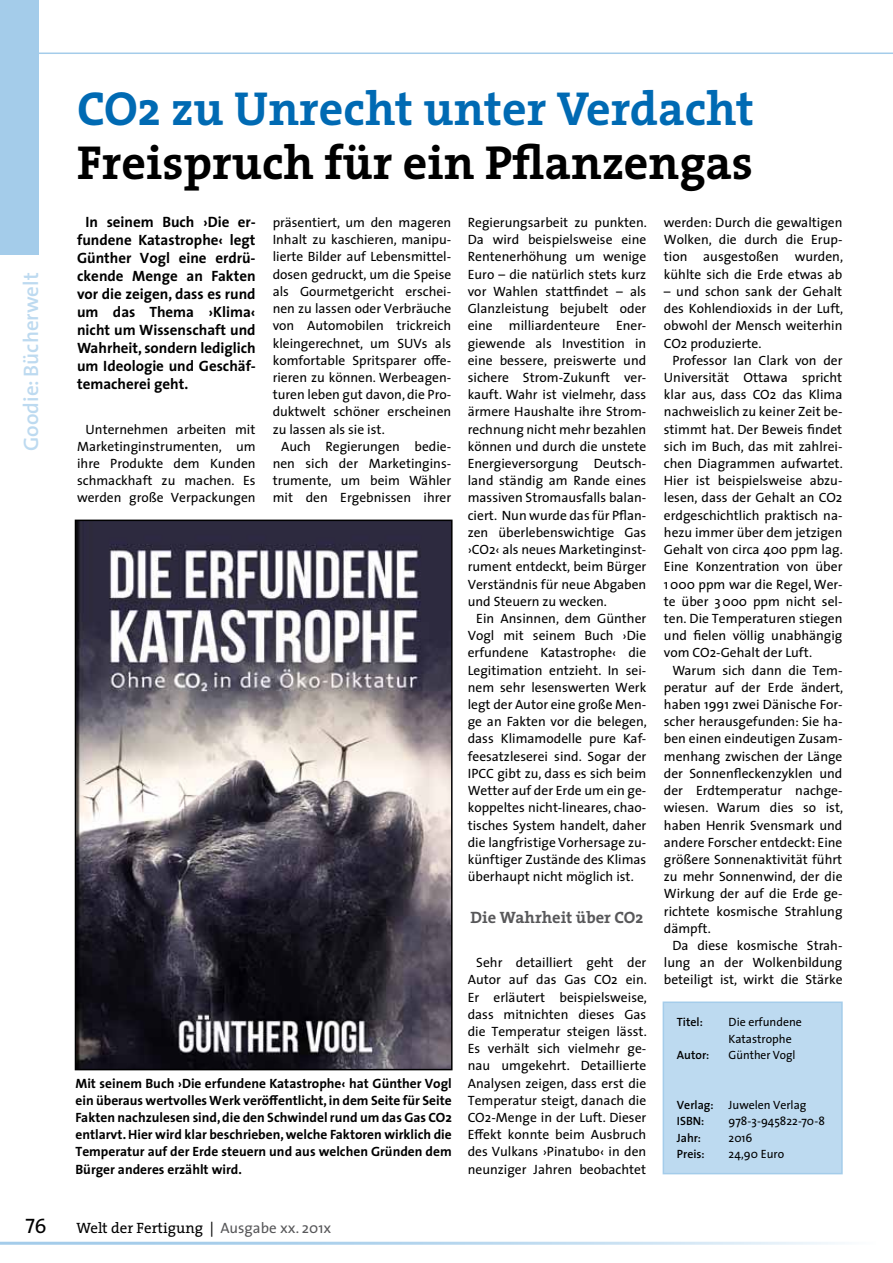
<style>
.page{position:relative;width:893px;height:1263px;background:#fff}
.page>*{position:absolute;margin:0;border:0;box-sizing:border-box;transform-origin:0 0}
.t1{font:700 48px "The Serif";color:#000}
.t2{font:700 48px "The Serif";color:#006ab3}
.t3{font:600 21px "The Sans";color:#bddaf0}
.t4{font:21px "The Sans Regular Caps";color:#000}
.t5{font:700 16.5px "The Serif";color:#58585a}
.t6{font:700 15px/18px "The Sans";color:#000;text-align:justify}
.t7{font:15px "The Serif";color:#000}
.t8{font:13.5px/17.2px "The Sans";color:#000;text-align:justify}
.t9{font:700 13.5px/17.2px "The Sans";color:#000;text-align:justify}
.t10{font:12px/16.5px "The Sans";color:#000}
.t11{font:600 12px "The Sans";color:#000}
.t12{font:12px "The Sans";color:#000;scale:.96 1}
.s1{font-weight:600}
.s2{font-family:"The Sans"}
.s3{font-family:"The Sans";color:#58585a}
</style>
<div class="page">
<div style="left:0;top:0;width:38px;height:255px;background:#a4ccea"></div>
<hr style="left:38px;top:53px;width:855px;height:1px;background:#a4ccea">
<hr style="left:0;top:1242px;width:876px;height:3px;background:#a4ccea">
<img style="left:78px;top:523px;width:372px;height:544px">
<div style="left:75px;top:520px;width:378px;height:550px;border:2px solid #000"></div>
<div style="left:663px;top:1002px;width:179px;height:171px;background:#bddaf0"></div>
<div style="left:663px;top:1001px;width:180px;height:173px;border:2px solid #a4ccea"></div>
<h2 class="t3" style="left:14px;top:451px;width:180px;rotate:-90deg">Goodie: Bücherwelt</h2>
<h1 class="t2" style="left:77px;top:69px;width:678px">CO2 zu Unrecht unter Verdacht</h1>
<h1 class="t1" style="left:77px;top:123px;width:677px">Freispruch für ein Pflanzengas</h1>
<p class="t6" style="left:77px;top:213px;width:180px;text-indent:9px">In seinem Buch ›Die er&shy;fundene Katastrophe‹ legt Günther Vogl eine erdrü&shy;ckende Menge an Fakten vor die zeigen, dass es rund um das Thema ›Klima‹ nicht um Wissenschaft und Wahrheit, sondern lediglich um Ideologie und Geschäf&shy;temacherei geht.</p>
<p class="t8" style="left:77px;top:420px;width:180px;text-indent:9px">Unternehmen arbeiten mit Marketinginstrumenten, um ihre Produkte dem Kunden schmackhaft zu machen. Es werden große Verpackungen</p>
<p class="t8" style="left:468px;top:213px;width:181px">Regierungsarbeit zu punkten.<br>Da wird beispielsweise eine Rentenerhöhung um wenige Euro – die natürlich stets kurz vor Wahlen stattfindet – als Glanzleistung bejubelt oder eine milliardenteure Ener&shy;giewende als Investition in eine bessere, preiswerte und sichere Strom-Zukunft ver&shy;kauft. Wahr ist vielmehr, dass ärmere Haushalte ihre Strom&shy;rechnung nicht mehr bezahlen können und durch die unstete Energieversorgung Deutsch&shy;land ständig am Rande eines massiven Stromausfalls balan&shy;ciert. Nun wurde das für Pflan&shy;zen überlebenswichtige Gas ›CO2‹ als neues Marketinginst&shy;rument entdeckt, beim Bürger Verständnis für neue Abgaben und Steuern zu wecken.</p>
<p class="t8" style="left:468px;top:609px;width:181px;text-indent:9px">Ein Ansinnen, dem Günther Vogl mit seinem Buch ›Die erfundene Katastrophe‹ die Legitimation entzieht. In sei&shy;nem sehr lesenswerten Werk legt der Autor eine große Men&shy;ge an Fakten vor die belegen, dass Klimamodelle pure Kaf&shy;feesatzleserei sind. Sogar der IPCC gibt zu, dass es sich beim Wetter auf der Erde um ein ge&shy;koppeltes nicht-lineares, chao&shy;tisches System handelt, daher die langfristige Vorhersage zu&shy;künftiger Zustände des Klimas überhaupt nicht möglich ist.</p>
<p class="t5" style="left:471px;top:904px;width:174px">Die Wahrheit über CO2</p>
<p class="t8" style="left:468px;top:953px;width:181px;text-align:center">Sehr detailliert geht der<br>Autor auf das Gas CO2 ein.<br>Er erläutert beispielsweise, dass mitnichten dieses Gas die Temperatur steigen lässt.<br>Es verhält sich vielmehr ge&shy;nau umgekehrt. Detaillierte<br>Analysen zeigen, dass erst die<br>Temperatur steigt, danach die<br>CO2-Menge in der Luft. Dieser<br>Effekt konnte beim Ausbruch des Vulkans ›Pinatubo‹ in den neunziger Jahren beobachtet</p>
<p class="t8" style="left:273px;top:213px;width:180px">präsentiert, um den mageren Inhalt zu kaschieren, manipu&shy;lierte Bilder auf Lebensmittel&shy;dosen gedruckt, um die Speise als Gourmetgericht erschei&shy;nen zu lassen oder Verbräuche von Automobilen trickreich kleingerechnet, um SUVs als komfortable Spritsparer offe&shy;rieren zu können. Werbeagen&shy;turen leben gut davon, die Pro&shy;duktwelt schöner erscheinen zu lassen als sie ist.</p>
<p class="t8" style="left:273px;top:437px;width:180px;text-indent:9px">Auch Regierungen bedie&shy;nen sich der Marketingins&shy;trumente, um beim Wähler mit den Ergebnissen ihrer</p>
<p class="t8" style="left:664px;top:213px;width:181px">werden: Durch die gewaltigen Wolken, die durch die Erup&shy;tion ausgestoßen wurden, kühlte sich die Erde etwas ab</p>
<p class="t8" style="left:664px;top:282px;width:181px">– und schon sank der Gehalt des Kohlendioxids in der Luft, obwohl der Mensch weiterhin CO2 produzierte.</p>
<p class="t8" style="left:664px;top:351px;width:181px;text-indent:9px">Professor Ian Clark von der Universität Ottawa spricht klar aus, dass CO2 das Klima nachweislich zu keiner Zeit be&shy;stimmt hat. Der Beweis findet sich im Buch, das mit zahlrei&shy;chen Diagrammen aufwartet.<br>Hier ist beispielsweise abzu&shy;lesen, dass der Gehalt an CO2 erdgeschichtlich praktisch na&shy;hezu immer über dem jetzigen Gehalt von circa 400 ppm lag.<br>Eine Konzentration von über 1000 ppm war die Regel, Wer&shy;te über 3000 ppm nicht sel&shy;ten. Die Temperaturen stiegen und fielen völlig unabhängig vom CO2-Gehalt der Luft.</p>
<p class="t8" style="left:664px;top:661px;width:181px;text-indent:9px">Warum sich dann die Tem&shy;peratur auf der Erde ändert, haben 1991 zwei Dänische For&shy;scher herausgefunden: Sie ha&shy;ben einen eindeutigen Zusam&shy;menhang zwischen der Länge der Sonnenfleckenzyklen und der Erdtemperatur nachge&shy;wiesen. Warum dies so ist, haben Henrik Svensmark und andere Forscher entdeckt: Eine größere Sonnenaktivität führt zu mehr Sonnenwind, der die Wirkung der auf die Erde ge&shy;richtete kosmische Strahlung dämpft.</p>
<p class="t8" style="left:664px;top:936px;width:180px;text-indent:9px">Da diese kosmische Strah&shy;lung an der Wolkenbildung beteiligt ist, wirkt die Stärke</p>
<p class="t11" style="left:677px;top:1012px;width:28px">Titel:</p>
<p class="t10" style="left:729px;top:1014px;width:75px">Die erfundene<br>Katastrophe</p>
<p class="t11" style="left:677px;top:1045px;width:34px">Autor:</p>
<p class="t12" style="left:729px;top:1045px;width:71px">Günther Vogl</p>
<p class="t10" style="left:677px;top:1096px;width:131px"><span class="s1">Verlag:</span> Juwelen Verlag<br><span class="s1">ISBN:</span></p>
<p class="t9" style="left:75px;top:1074px;width:378px">Mit seinem Buch ›Die erfundene Katastrophe‹ hat Günther Vogl ein überaus wertvolles Werk veröffentlicht, in dem Seite für Seite Fakten nachzulesen sind, die den Schwindel rund um das Gas CO2 entlarvt. Hier wird klar beschrieben, welche Faktoren wirklich die Temperatur auf der Erde steuern und aus welchen Gründen dem Bürger anderes erzählt wird.</p>
<p class="t10" style="left:729px;top:1113px;width:98px">978-3-945822-70-8</p>
<p class="t11" style="left:677px;top:1128px;width:26px">Jahr:</p>
<p class="t10" style="left:729px;top:1129px;width:25px">2016</p>
<p class="t11" style="left:677px;top:1144px;width:29px">Preis:</p>
<p class="t10" style="left:729px;top:1146px;width:57px">24,90 Euro</p>
<h2 class="t4" style="left:26px;top:1214px;width:23px">76</h2>
<p class="t7" style="left:77px;top:1216px;width:256px">Welt der Fertigung <span class="s2">|</span> <span class="s3">Ausgabe xx. 201x</span></p>
</div>
